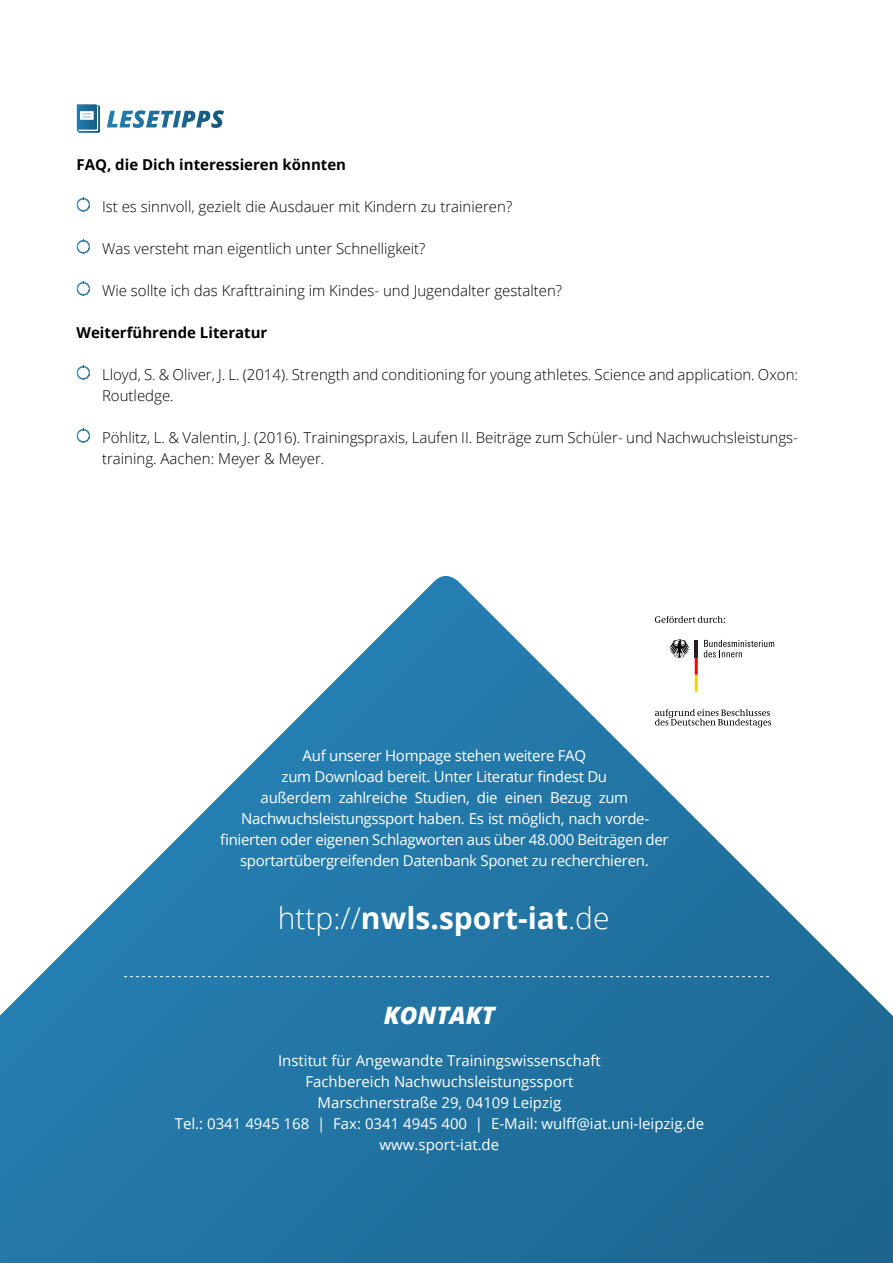
<style>
.page{position:relative;width:893px;height:1263px;background:#fff}
.page>*{position:absolute;margin:0;border:0;box-sizing:border-box;transform-origin:0 0}
.t1{font:700 30px "Open Sans";color:#fff}
.t2{font:italic 800 24px "Open Sans";color:#fff}
.t3{font:300 15px/21px "Open Sans";color:#000}
.t4{font:15px/21px "Open Sans";letter-spacing:-.02em;color:#fff;text-align:center}
.t5{font:15px/21px "Open Sans";color:#fff;text-align:center}
.t6{font:700 15px "Open Sans";color:#000}
.s1{font-weight:300}
</style>
<div class="page">
<img style="left:77px;top:104px;width:23px;height:29px">
<img style="left:107px;top:110px;width:117px;height:18px">
<svg style="left:77px;top:198px;width:13px;height:14px"></svg>
<svg style="left:77px;top:240px;width:13px;height:14px"></svg>
<svg style="left:77px;top:282px;width:13px;height:14px"></svg>
<svg style="left:77px;top:366px;width:13px;height:14px"></svg>
<svg style="left:77px;top:429px;width:13px;height:14px"></svg>
<img style="left:0;top:576px;width:893px;height:687px">
<div style="left:643px;top:612px;width:144px;height:121px;background:#fff"></div>
<svg style="left:695px;top:657px;width:3px;height:35px"></svg>
<svg style="left:669px;top:639px;width:20px;height:19px"></svg>
<hr style="left:695px;top:640px;width:3px;height:17px;background:#231f20">
<svg style="left:704px;top:640px;width:70px;height:17px"></svg>
<svg style="left:655px;top:616px;width:70px;height:7px"></svg>
<svg style="left:655px;top:709px;width:116px;height:18px"></svg>
<svg style="left:124px;top:976px;width:645px;height:1px"></svg>
<p class="t6" style="left:77px;top:158px;width:271px">FAQ, die Dich interessieren könnten</p>
<p class="t3" style="left:102px;top:197px;width:412px">Ist es sinnvoll, gezielt die Ausdauer mit Kindern zu trainieren?</p>
<p class="t3" style="left:102px;top:239px;width:325px">Was versteht man eigentlich unter Schnelligkeit?</p>
<p class="t3" style="left:102px;top:281px;width:462px">Wie sollte ich das Krafttraining im Kindes- und Jugendalter gestalten?</p>
<p class="t6" style="left:77px;top:326px;width:192px">Weiterführende Literatur</p>
<p class="t3" style="left:102px;top:363px;width:697px">Lloyd, S. &amp; Oliver, J. L. (2014). Strength and conditioning for young athletes. Science and application. Oxon:<br>Routledge.</p>
<p class="t3" style="left:102px;top:426px;width:698px">Pöhlitz, L. &amp; Valentin, J. (2016). Trainingspraxis, Laufen II. Beiträge zum Schüler- und Nachwuchsleistungs&shy;training. Aachen: Meyer &amp; Meyer.</p>
<p class="t4" style="left:220px;top:745px;width:450px">Auf unserer Hompage stehen weitere FAQ<br>zum Download bereit. Unter Literatur findest Du<br>außerdem zahlreiche Studien, die einen Bezug zum Nachwuchsleistungssport haben. Es ist möglich, nach vorde&shy;finierten oder eigenen Schlagworten aus über 48.000 Beiträgen der sportartübergreifenden Datenbank Sponet zu recherchieren.</p>
<h1 class="t1" style="left:278px;top:906px;width:333px"><span class="s1">http://</span>nwls.sport-iat<span class="s1">.de</span></h1>
<h2 class="t2" style="left:384px;top:1002px;width:113px">KONTAKT</h2>
<p class="t5" style="left:175px;top:1052px;width:531px">Institut für Angewandte Trainingswissenschaft<br>Fachbereich Nachwuchsleistungssport<br>Marschnerstraße 29, 04109 Leipzig<br>Tel.: 0341 4945 168 | Fax: 0341 4945 400 | E-Mail: wulff@iat.uni-leipzig.de www.sport-iat.de</p>
</div>
